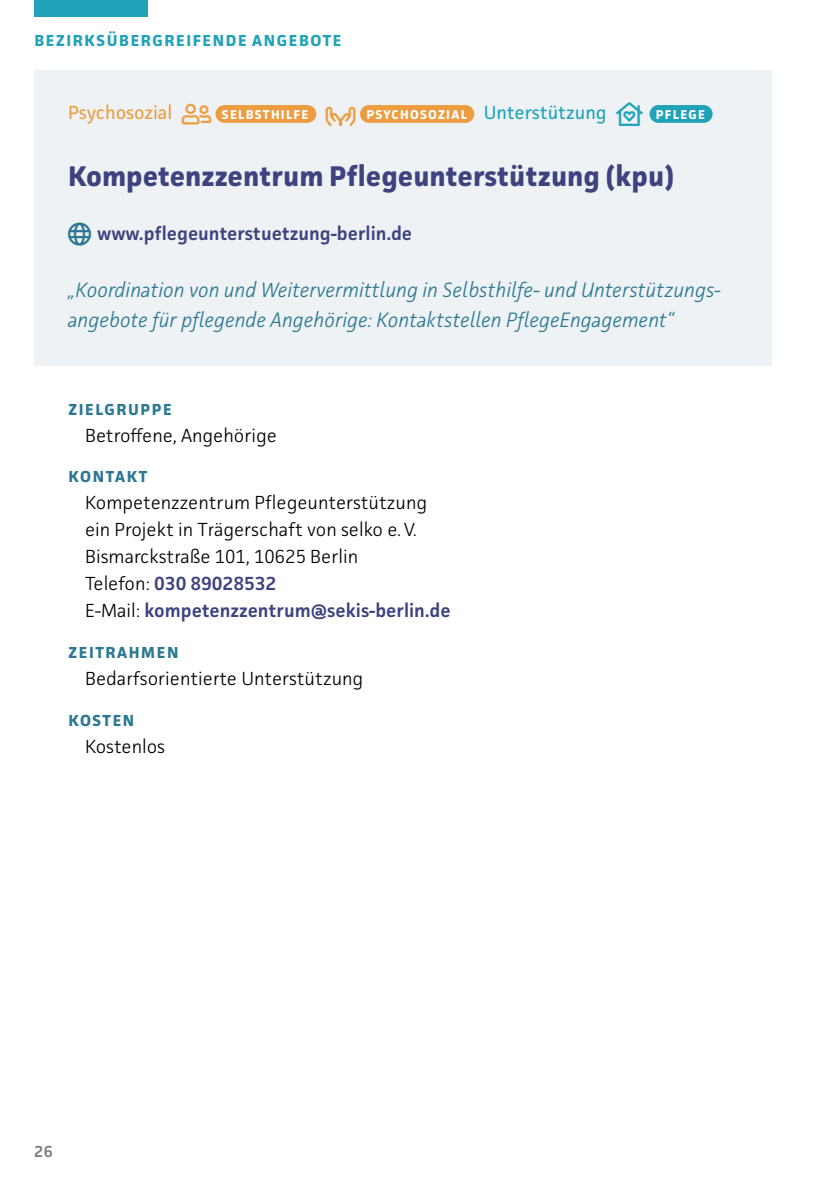
<style>
.page{position:relative;width:840px;height:1191px;background:#fff}
.page>*{position:absolute;margin:0;border:0;box-sizing:border-box;transform-origin:0 0}
.Angebot__Titel{font:700 28.4px "Facit";color:#3e427f}
.Icons__Unterkategori{font:23.8px "Font Awesome 5 Pro";color:#ed9c40}
.Angebot__Einleitung{font:italic 300 20.8px/29.8px "Facit";color:#2c7893}
.Angebot__Fließtext{font:300 19px/27px "Facit";color:#000}
.t1{font:600 19px "Facit";color:#3e427f}
.Angebot__Kategorie{font:19px "Facit";color:#20a2b9}
.Angebot__Kategorie-2{font:19px "Facit";color:#ed9c40}
.Angebot__Abschnittst{font:700 16px "Facit";letter-spacing:.1em;color:#2c7893}
.t2{font:700 16px "Facit";letter-spacing:.1em;color:#20a2b9}
.t3{font:600 16px "Facit";color:#7c7b7b}
.Angebot__Unterkatego{font:700 12.8px "Facit";letter-spacing:.1em;color:#fff}
.s1{font-weight:600;color:#3e427f}
</style>
<div class="page">
<div style="left:34px;top:0;width:113px;height:17px;background:#20a2b9"></div>
<div style="left:34px;top:70px;width:737px;height:88px;background:#eef2f4"></div>
<div style="left:34px;top:131px;width:737px;height:96px;background:#eef2f4"></div>
<div style="left:34px;top:192px;width:737px;height:87px;background:#eef2f4"></div>
<div style="left:34px;top:247px;width:737px;height:119px;background:#eef2f4"></div>
<div style="left:216px;top:106px;width:99px;height:16px;background:#ed9c40;border-radius:8px"></div>
<div style="left:215px;top:105px;width:101px;height:18px;border:2px solid #ed9c40;border-radius:8px"></div>
<div style="left:361px;top:106px;width:112px;height:16px;background:#ed9c40;border-radius:8px"></div>
<div style="left:360px;top:105px;width:114px;height:18px;border:2px solid #ed9c40;border-radius:8px"></div>
<div style="left:650px;top:106px;width:61px;height:16px;background:#20a2b9;border-radius:8px"></div>
<div style="left:649px;top:105px;width:63px;height:18px;border:2px solid #20a2b9;border-radius:8px"></div>
<p class="t2" style="left:34px;top:31px;width:308px">BEZIRKSÜBERGREIFENDE ANGEBOTE</p>
<p class="Angebot__Kategorie-2" style="left:68px;top:100px;width:106px">Psychosozial</p>
<p class="Icons__Unterkategori" style="left:182px;top:102px;width:31px">▲■▲</p>
<p class="Angebot__Unterkatego" style="left:222px;top:106px;width:88px">SELBSTHILFE</p>
<p class="Angebot__Unterkatego" style="left:366px;top:106px;width:102px">PSYCHOSOZIAL</p>
<p class="Angebot__Kategorie" style="left:483px;top:100px;width:124px">Unterstützung</p>
<p class="Angebot__Unterkatego" style="left:655px;top:106px;width:50px">PFLEGE</p>
<p class="Angebot__Titel" style="left:68px;top:159px;width:607px">Kompetenzzentrum Pflegeunterstützung (kpu)</p>
<p class="t1" style="left:97px;top:222px;width:316px">www.pflegeunterstuetzung-berlin.de</p>
<p class="Angebot__Einleitung" style="left:68px;top:275px;width:654px">„Koordination von und Weitervermittlung in Selbsthilfe- und Unterstützungs&shy;angebote für pflegende Angehörige: Kontaktstellen PflegeEngagement“</p>
<p class="Angebot__Abschnittst" style="left:68px;top:399px;width:105px">ZIELGRUPPE</p>
<p class="Angebot__Fließtext" style="left:85px;top:421px;width:193px">Betroffene, Angehörige</p>
<p class="Angebot__Abschnittst" style="left:68px;top:467px;width:80px">KONTAKT</p>
<p class="Angebot__Fließtext" style="left:85px;top:489px;width:367px">Kompetenzzentrum Pflegeunterstützung ein Projekt in Trägerschaft von selko e.V.<br>Bismarckstraße 101, 10625 Berlin<br>Telefon: <span class="s1">030 89028532<br></span>E-Mail: <span class="s1">kompetenzzentrum@sekis-berlin.de</span></p>
<p class="Angebot__Abschnittst" style="left:68px;top:642px;width:111px">ZEITRAHMEN</p>
<p class="Angebot__Fließtext" style="left:85px;top:664px;width:279px">Bedarfsorientierte Unterstützung</p>
<p class="Angebot__Abschnittst" style="left:68px;top:710px;width:67px">KOSTEN</p>
<p class="Angebot__Fließtext" style="left:85px;top:732px;width:81px">Kostenlos</p>
<p class="t3" style="left:34px;top:1141px;width:20px">26</p>
</div>
